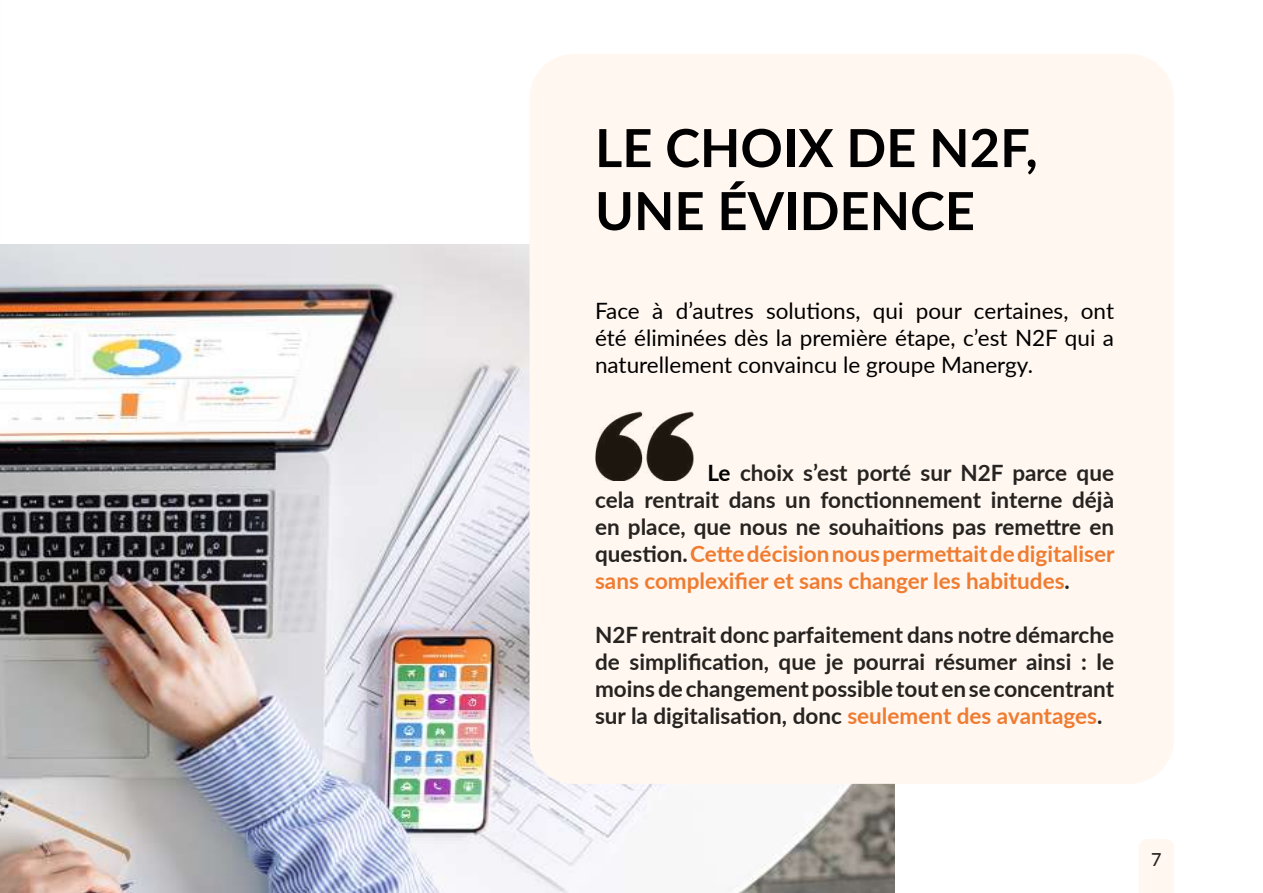
<style>
.page{position:relative;width:1263px;height:893px;background:#fff}
.page>*{position:absolute;margin:0;border:0;box-sizing:border-box;transform-origin:0 0}
.t1{font:700 52.5px/63px "Lato";color:#000}
.t2{font:700 22.5px/27px "Lato";color:#262320;text-align:justify}
.t3{font:22.5px/27px "Lato";color:#000;text-align:justify}
.t4{font:500 18px "Lato";color:#262320}
.s1{color:#000}
.s2{color:#ef7c31}
</style>
<div class="page">
<div style="left:1139px;top:839px;width:35px;height:54px;background:#fff7f0"></div>
<img style="left:0;top:244px;width:894px;height:649px">
<div style="left:529px;top:54px;width:645px;height:730px;background:#fff7f0;border-radius:45px"></div>
<img style="left:595px;top:411px;width:98px;height:70px">
<h1 class="t1" style="left:595px;top:114px;width:444px">LE CHOIX DE N2F,<br>UNE ÉVIDENCE</h1>
<p class="t3" style="left:595px;top:296px;width:520px">Face à d’autres solutions, qui pour certaines, ont été éliminées dès la première étape, c’est N2F qui a naturellement convaincu le groupe Manergy.</p>
<p class="t2" style="left:595px;top:458px;width:521px;text-indent:112px"><span class="s1">Le</span> choix s’est porté sur N2F parce que cela rentrait dans un fonctionnement interne déjà en place, que nous ne souhaitions pas remettre en question. <span class="s2">Cette décision nous permettait de digitaliser sans complexifier et sans changer les habitudes</span>.</p>
<p class="t2" style="left:595px;top:620px;width:520px">N2F rentrait donc parfaitement dans notre démarche de simplification, que je pourrai résumer ainsi : le moins de changement possible tout en se concentrant sur la digitalisation, donc <span class="s2">seulement des avantages</span>.</p>
<p class="t4" style="left:1151px;top:847px;width:12px">7</p>
</div>
